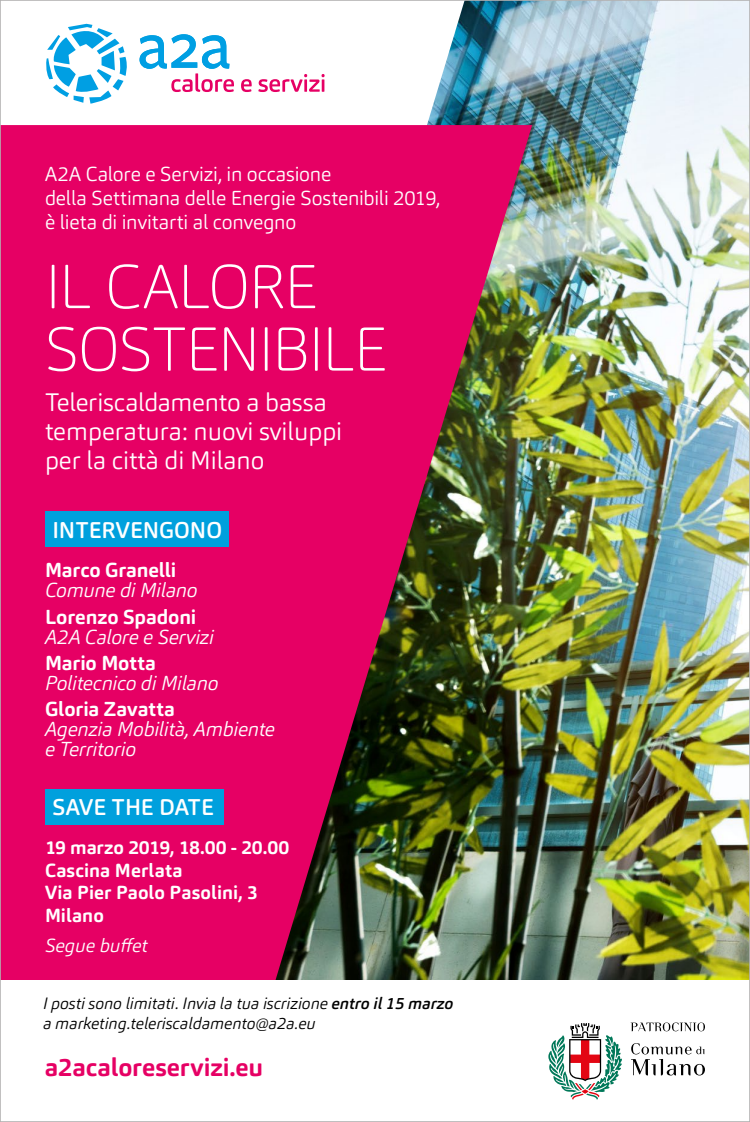
<style>
.page{position:relative;width:750px;height:1122px;background:#fff}
.page>*{position:absolute;margin:0;border:0;box-sizing:border-box;transform-origin:0 0}
.t1{font:100 61px/62.4px "Carnas";letter-spacing:-.025em;color:#fff}
.t2{font:300 25px/28.8px "Carnas";color:#fff}
.t3{font:700 25px "Carnas";letter-spacing:-.005em;color:#e60064}
.t4{font:500 22.5px "Carnas";color:#fff}
.t5{font:300 20px/24px "Carnas";letter-spacing:-.01em;color:#fff}
.t6{font:italic 300 20px/20px "Carnas";letter-spacing:-.01em;color:#fff}
.t7{font:700 20px "Carnas";letter-spacing:-.005em;color:#fff}
.t8{font:700 18.75px/22.5px "Carnas";color:#fff}
.t9{font:italic 300 18.75px "Carnas";color:#fff}
.t10{font:italic 300 16.25px/20px "Carnas";color:#000}
.s1{font-weight:500}
</style>
<div class="page">
<img style="left:427px;top:2px;width:321px;height:978px">
<img style="left:2px;top:125px;width:530px;height:855px">
<svg style="left:46px;top:24px;width:81px;height:80px"></svg>
<svg style="left:140px;top:34px;width:94px;height:58px"></svg>
<svg style="left:241px;top:79px;width:11px;height:13px"></svg>
<svg style="left:258px;top:74px;width:67px;height:18px"></svg>
<svg style="left:631px;top:1022px;width:74px;height:9px"></svg>
<svg style="left:631px;top:1043px;width:74px;height:32px"></svg>
<svg style="left:548px;top:1023px;width:74px;height:76px"></svg>
<div style="left:45px;top:789px;width:179px;height:35px;background:#00a0dd"></div>
<div style="left:45px;top:511px;width:184px;height:36px;background:#00a0dd"></div>
<p class="t5" style="left:45px;top:162px;width:397px">A2A Calore e Servizi, in occasione<br>della Settimana delle Energie Sostenibili 2019, è lieta di invitarti al convegno</p>
<h1 class="t1" style="left:45px;top:255px;width:344px">IL CALORE<br>SOSTENIBILE</h1>
<p class="t2" style="left:45px;top:388px;width:299px">Teleriscaldamento a bassa temperatura: nuovi sviluppi per la città di Milano</p>
<p class="t4" style="left:52px;top:515px;width:171px">INTERVENGONO</p>
<p class="t7" style="left:45px;top:557px;width:133px">Marco Granelli</p>
<p class="t6" style="left:45px;top:580px;width:154px">Comune di Milano</p>
<p class="t7" style="left:45px;top:604px;width:153px">Lorenzo Spadoni</p>
<p class="t6" style="left:45px;top:626px;width:170px">A2A Calore e Servizi</p>
<p class="t7" style="left:45px;top:650px;width:112px">Mario Motta</p>
<p class="t6" style="left:45px;top:672px;width:175px">Politecnico di Milano</p>
<p class="t7" style="left:45px;top:696px;width:131px">Gloria Zavatta</p>
<p class="t6" style="left:45px;top:719px;width:231px">Agenzia Mobilità, Ambiente e Territorio</p>
<p class="t4" style="left:52px;top:792px;width:163px">SAVE THE DATE</p>
<p class="t8" style="left:45px;top:836px;width:246px">19 marzo 2019, 18.00 - 20.00<br>Cascina Merlata<br>Via Pier Paolo Pasolini, 3<br>Milano</p>
<p class="t9" style="left:45px;top:933px;width:104px">Segue buffet</p>
<p class="t10" style="left:43px;top:993px;width:412px">I posti sono limitati. Invia la tua iscrizione <span class="s1">entro il 15 marzo </span>a marketing.teleriscaldamento@a2a.eu</p>
<p class="t3" style="left:45px;top:1051px;width:220px">a2acaloreservizi.eu</p>
</div>
